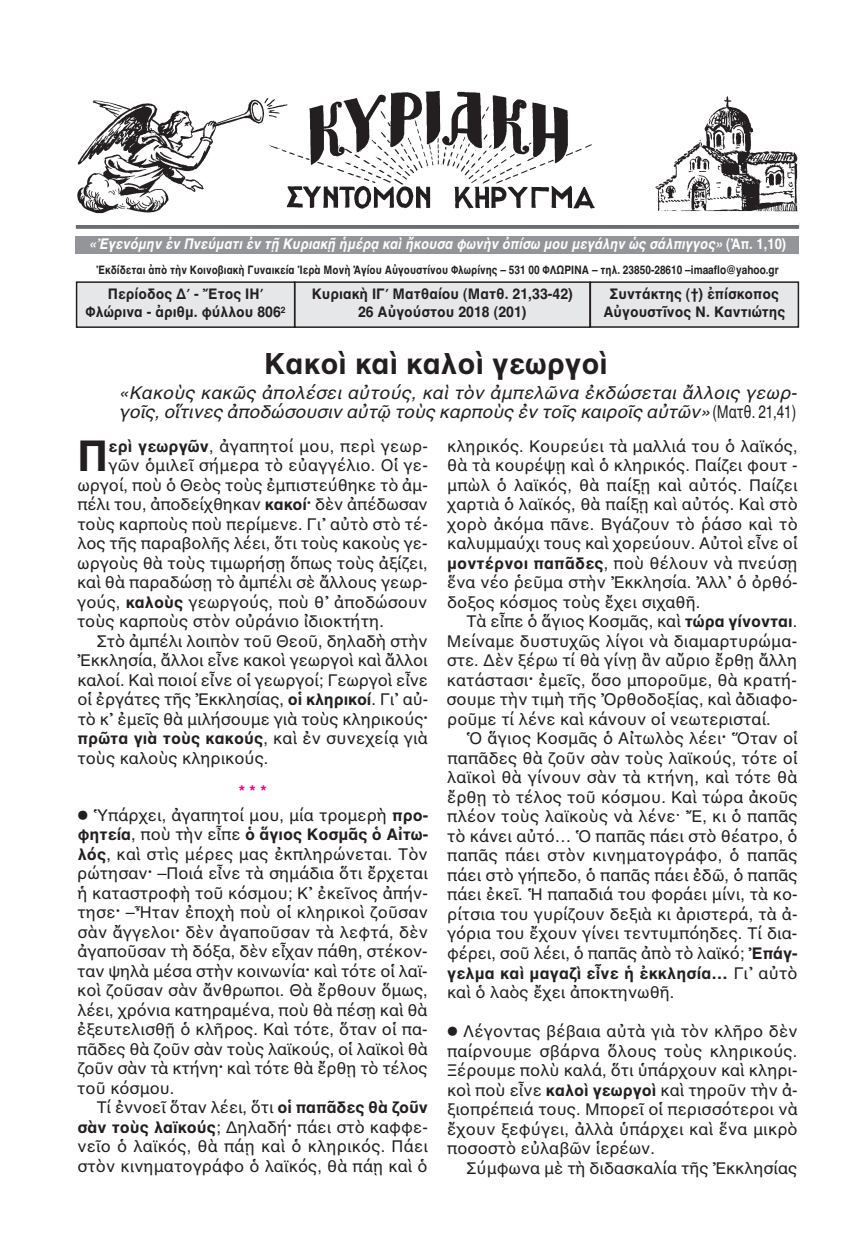
<style>
.page{position:relative;width:867px;height:1257px;background:#fff}
.page>*{position:absolute;margin:0;border:0;box-sizing:border-box;transform-origin:0 0}
.t1{font:700 43.5px "AL Helvetica";color:#231f20}
.t2{font:700 30px "AL Helvetica";color:#231f20}
.t3{font:italic 18px/19.5px "AL Helvetica";letter-spacing:.01em;color:#231f20}
.t4{font:16.5px/23.7px "AL Helvetica";color:#231f20;text-align:center}
.t5{font:700 16.5px "AL Helvetica";letter-spacing:.01em;color:#231f20}
.t6{font:700 15px/18px "AL Helvetica";color:#231f20;text-align:center;scale:.95 1}
.t7{font:italic 700 15px "AL Helvetica";color:#fff;scale:.88 1}
.t8{font:700 12px "AL Helvetica";color:#231f20;scale:.85 1}
.s1{font-style:normal}
.s2{font-weight:700}
.s3{font-weight:400}
.s4{font-weight:700;color:#ed028c}
</style>
<div class="page">
<div style="left:295px;top:283px;width:294px;height:43px;background:#e6e7e9"></div>
<div style="left:294px;top:281px;width:296px;height:47px;border:2px solid #231f20"></div>
<div style="left:77px;top:283px;width:217px;height:43px;background:#e6e7e9"></div>
<div style="left:76px;top:281px;width:219px;height:47px;border:2px solid #231f20"></div>
<div style="left:591px;top:283px;width:206px;height:43px;background:#e6e7e9"></div>
<div style="left:589px;top:281px;width:210px;height:47px;border:2px solid #231f20"></div>
<svg style="left:76px;top:225px;width:723px;height:4px;fill:#6c6d70"></svg>
<div style="left:76px;top:236px;width:723px;height:18px;background:#939598"></div>
<img style="left:77px;top:91px;width:721px;height:123px">
<p class="t7" style="left:89px;top:235px;width:794px">«Ἐγενόμην ἐν Πνεύματι ἐν τῇ Κυριακῇ ἡμέρᾳ καὶ ἤκουσα φωνὴν ὀπίσω μου μεγάλην ὡς σάλπιγγος» <span class="s1">(Ἀπ. 1,10)</span></p>
<p class="t8" style="left:96px;top:263px;width:804px">Ἐκδίδεται ἀπὸ τὴν Κοινοβιακὴ Γυναικεία Ἱερὰ Μονὴ Ἁγίου Αὐγουστίνου Φλωρίνης – 531 00 ΦΛΩΡΙΝΑ – τηλ. 23850-28610 –imaaflo@yahoo.gr</p>
<p class="t6" style="left:86px;top:285px;width:212px">Περίοδος Δ΄ - Ἔτος ΙΗ΄<br>Φλώρινα - ἀριθμ. φύλλου 806<sup>2</sup></p>
<p class="t6" style="left:603px;top:285px;width:193px">Συντάκτης (†) ἐπίσκοπος<br>Αὐγουστῖνος Ν. Καντιώτης</p>
<p class="t2" style="left:264px;top:346px;width:345px">Κακοὶ καὶ καλοὶ γεωργοὶ</p>
<p class="t3" style="left:119px;top:382px;width:679px">«Κακοὺς κακῶς ἀπολέσει αὐτούς, καὶ τὸν ἀμπελῶνα ἐκδώσεται ἄλλοις γεωρ&shy;γοῖς, οἵτινες ἀποδώσουσιν αὐτῷ τοὺς καρποὺς ἐν τοῖς καιροῖς αὐτῶν»<span class="s1">(Ματθ. 21,41)</span></p>
<p class="t6" style="left:311px;top:285px;width:276px">Κυριακὴ ΙΓ΄ Ματθαίου (Ματθ. 21,33-42)<br>26 Αὐγούστου 2018 (201)</p>
<p class="t1" style="left:77px;top:430px;width:33px">Π</p>
<p class="t4" style="left:108px;top:434px;width:321px"><span class="s2">ερὶ γεωργῶν</span>, ἀγαπητοί μου, περὶ γεωρ-</p>
<p class="t4" style="left:108px;top:453px;width:321px">γῶν ὁμιλεῖ σήμερα τὸ εὐαγγέλιο. Οἱ γε-</p>
<p class="t4" style="left:77px;top:473px;width:352px">ωργοί, ποὺ ὁ Θεὸς τοὺς ἐμπιστεύθηκε τὸ ἀμ-</p>
<p class="t4" style="left:77px;top:492px;width:352px">πέλι του, ἀποδείχθηκαν <span class="s2">κακοί·</span> δὲν ἀπέδωσαν</p>
<p class="t4" style="left:77px;top:512px;width:352px">τοὺς καρποὺς ποὺ περίμενε. Γι᾿ αὐτὸ στὸ τέ-</p>
<p class="t4" style="left:77px;top:531px;width:352px">λος τῆς παραβολῆς λέει, ὅτι τοὺς κακοὺς γε-</p>
<p class="t4" style="left:77px;top:551px;width:352px">ωργοὺς θὰ τοὺς τιμωρήσῃ ὅπως τοὺς ἀξίζει,</p>
<p class="t4" style="left:77px;top:570px;width:352px">καὶ θὰ παραδώσῃ τὸ ἀμπέλι σὲ ἄλλους γεωρ-</p>
<p class="t4" style="left:77px;top:590px;width:352px">γούς, <span class="s2">καλοὺς</span> γεωργούς, ποὺ θ᾿ ἀποδώσουν</p>
<p class="t4" style="left:77px;top:609px;width:308px">τοὺς καρποὺς στὸν οὐράνιο ἰδιοκτήτη.</p>
<p class="t4" style="left:97px;top:629px;width:332px">Στὸ ἀμπέλι λοιπὸν τοῦ Θεοῦ, δηλαδὴ στὴν</p>
<p class="t4" style="left:77px;top:648px;width:352px">Ἐκκλησία, ἄλλοι εἶνε κακοὶ γεωργοὶ καὶ ἄλλοι</p>
<p class="t4" style="left:77px;top:668px;width:352px">καλοί. Καὶ ποιοί εἶνε οἱ γεωργοί; Γεωργοὶ εἶνε</p>
<p class="t4" style="left:78px;top:687px;width:352px">οἱ ἐργάτες τῆς Ἐκκλησίας, <span class="s2">οἱ κληρικοί</span>. Γι᾿ αὐ-</p>
<p class="t4" style="left:78px;top:707px;width:351px">τὸ κ᾿ ἐμεῖς θὰ μιλήσουμε γιὰ τοὺς κληρικούς<span class="s2">·</span></p>
<p class="t5" style="left:77px;top:729px;width:352px">πρῶτα γιὰ τοὺς κακούς<span class="s3">, καὶ ἐν συνεχείᾳ γιὰ</span></p>
<p class="t4" style="left:78px;top:746px;width:192px">τοὺς καλοὺς κληρικούς.</p>
<p class="t4" style="left:78px;top:779px;width:352px"><span class="s4">***<br></span>⃝ Ὑπάρχει, ἀγαπητοί μου, μία τρομερὴ <span class="s2">προ-</span></p>
<p class="t5" style="left:78px;top:824px;width:352px">φητεία<span class="s3">, ποὺ τὴν εἶπε</span> ὁ ἅγιος Κοσμᾶς ὁ Αἰτω-</p>
<p class="t4" style="left:78px;top:842px;width:351px"><span class="s2">λός</span>, καὶ στὶς μέρες μας ἐκπληρώνεται. Τὸν</p>
<p class="t4" style="left:77px;top:861px;width:352px">ρώτησαν<span class="s2">·</span> –Ποιά εἶνε τὰ σημάδια ὅτι ἔρχεται</p>
<p class="t4" style="left:77px;top:881px;width:352px">ἡ καταστροφὴ τοῦ κόσμου; Κ᾽ ἐκεῖνος ἀπήν-</p>
<p class="t4" style="left:77px;top:900px;width:352px">τησε<span class="s2">·</span> –Ἦταν ἐποχὴ ποὺ οἱ κληρικοὶ ζοῦσαν</p>
<p class="t4" style="left:77px;top:920px;width:352px">σὰν ἄγγελοι<span class="s2">·</span> δὲν ἀγαποῦσαν τὰ λεφτά, δὲν</p>
<p class="t4" style="left:77px;top:939px;width:351px">ἀγαποῦσαν τὴ δόξα, δὲν εἶχαν πάθη, στέκον-</p>
<p class="t4" style="left:77px;top:959px;width:352px">ταν ψηλὰ μέσα στὴν κοινωνία<span class="s2">·</span> καὶ τότε οἱ λαϊ-</p>
<p class="t4" style="left:77px;top:978px;width:352px">κοὶ ζοῦσαν σὰν ἄνθρωποι. Θὰ ἔρθουν ὅμως,</p>
<p class="t4" style="left:77px;top:998px;width:351px">λέει, χρόνια κατηραμένα, ποὺ θὰ πέσῃ καὶ θὰ</p>
<p class="t4" style="left:77px;top:1017px;width:352px">ἐξευτελισθῇ ὁ κλῆρος. Καὶ τότε, ὅταν οἱ πα-</p>
<p class="t4" style="left:77px;top:1037px;width:352px">πᾶδες θὰ ζοῦν σὰν τοὺς λαϊκούς, οἱ λαϊκοὶ θὰ</p>
<p class="t4" style="left:77px;top:1056px;width:352px">ζοῦν σὰν τὰ κτήνη<span class="s2">·</span> καὶ τότε θὰ ἔρθῃ τὸ τέλος</p>
<p class="t4" style="left:77px;top:1076px;width:99px">τοῦ κόσμου.</p>
<p class="t4" style="left:97px;top:1095px;width:333px">Τί ἐννοεῖ ὅταν λέει, ὅτι <span class="s2">οἱ παπᾶδες θὰ ζοῦν</span></p>
<p class="t4" style="left:77px;top:1115px;width:352px"><span class="s2">σὰν τοὺς λαϊκούς</span>; Δηλαδή<span class="s2">·</span> πάει στὸ καφφε-</p>
<p class="t4" style="left:77px;top:1134px;width:352px">νεῖο ὁ λαϊκός, θὰ πάῃ καὶ ὁ κληρικός. Πάει</p>
<p class="t4" style="left:77px;top:1154px;width:352px">στὸν κινηματογράφο ὁ λαϊκός, θὰ πάῃ καὶ ὁ</p>
<p class="t4" style="left:447px;top:434px;width:352px">κληρικός. Κουρεύει τὰ μαλλιά του ὁ λαϊκός,</p>
<p class="t4" style="left:447px;top:453px;width:352px">θὰ τὰ κουρέψῃ καὶ ὁ κληρικός. Παίζει φουτ -</p>
<p class="t4" style="left:447px;top:473px;width:352px">μπὼλ ὁ λαϊκός, θὰ παίξῃ καὶ αὐτός. Παίζει</p>
<p class="t4" style="left:447px;top:492px;width:352px">χαρτιὰ ὁ λαϊκός, θὰ παίξῃ καὶ αὐτός. Καὶ στὸ</p>
<p class="t4" style="left:447px;top:512px;width:352px">χορὸ ἀκόμα πᾶνε. Βγάζουν τὸ ῥάσο καὶ τὸ</p>
<p class="t4" style="left:447px;top:531px;width:352px">καλυμμαύχι τους καὶ χορεύουν. Αὐτοὶ εἶνε οἱ</p>
<p class="t4" style="left:447px;top:551px;width:352px"><span class="s2">μοντέρνοι παπᾶδες</span>, ποὺ θέλουν νὰ πνεύσῃ</p>
<p class="t4" style="left:447px;top:570px;width:352px">ἕνα νέο ῥεῦμα στὴν Ἐκκλησία. Ἀλλ᾿ ὁ ὀρθό-</p>
<p class="t4" style="left:447px;top:590px;width:255px">δοξος κόσμος τοὺς ἔχει σιχαθῆ.</p>
<p class="t4" style="left:466px;top:609px;width:332px">Τὰ εἶπε ὁ ἅγιος Κοσμᾶς, καὶ <span class="s2">τώρα γίνονται</span>.</p>
<p class="t4" style="left:447px;top:629px;width:352px">Μείναμε δυστυχῶς λίγοι νὰ διαμαρτυρώμα-</p>
<p class="t4" style="left:446px;top:648px;width:352px">στε. Δὲν ξέρω τί θὰ γίνῃ ἂν αὔριο ἔρθῃ ἄλλη</p>
<p class="t4" style="left:446px;top:668px;width:351px">κατάστασι<span class="s2">·</span> ἐμεῖς, ὅσο μποροῦμε, θὰ κρατή-</p>
<p class="t4" style="left:446px;top:687px;width:352px">σουμε τὴν τιμὴ τῆς Ὀρθοδοξίας, καὶ ἀδιαφο-</p>
<p class="t4" style="left:447px;top:707px;width:325px">ροῦμε τί λένε καὶ κάνουν οἱ νεωτερισταί.</p>
<p class="t4" style="left:466px;top:726px;width:333px">Ὁ ἅγιος Κοσμᾶς ὁ Αἰτωλὸς λέει<span class="s2">·</span> Ὅταν οἱ</p>
<p class="t4" style="left:447px;top:746px;width:352px">παπᾶδες θὰ ζοῦν σὰν τοὺς λαϊκούς, τότε οἱ</p>
<p class="t4" style="left:447px;top:765px;width:352px">λαϊκοὶ θὰ γίνουν σὰν τὰ κτήνη, καὶ τότε θὰ</p>
<p class="t4" style="left:447px;top:785px;width:352px">ἔρθῃ τὸ τέλος τοῦ κόσμου. Καὶ τώρα ἀκοῦς</p>
<p class="t4" style="left:447px;top:804px;width:352px">πλέον τοὺς λαϊκοὺς νὰ λένε· Ἔ, κι ὁ παπᾶς</p>
<p class="t4" style="left:447px;top:824px;width:352px">τὸ κάνει αὐτό… Ὁ παπᾶς πάει στὸ θέατρο, ὁ</p>
<p class="t4" style="left:447px;top:843px;width:352px">παπᾶς πάει στὸν κινηματογράφο, ὁ παπᾶς</p>
<p class="t4" style="left:447px;top:863px;width:352px">πάει στὸ γήπεδο, ὁ παπᾶς πάει ἐδῶ, ὁ παπᾶς</p>
<p class="t4" style="left:447px;top:882px;width:352px">πάει ἐκεῖ. Ἡ παπαδιά του φοράει μίνι, τὰ κο-</p>
<p class="t4" style="left:447px;top:902px;width:352px">ρίτσια του γυρίζουν δεξιὰ κι ἀριστερά, τὰ ἀ-</p>
<p class="t4" style="left:447px;top:921px;width:352px">γόρια του ἔχουν γίνει τεντυμπόηδες. Τί δια-</p>
<p class="t4" style="left:447px;top:941px;width:352px">φέρει, σοῦ λέει, ὁ παπᾶς ἀπὸ τὸ λαϊκό; <span class="s2">Ἐπάγ-</span></p>
<p class="t5" style="left:447px;top:963px;width:352px">γελμα καὶ μαγαζὶ εἶνε ἡ ἐκκλησία… <span class="s3">Γι᾿ αὐτὸ</span></p>
<p class="t4" style="left:447px;top:980px;width:229px">καὶ ὁ λαὸς ἔχει ἀποκτηνωθῆ.</p>
<p class="t4" style="left:447px;top:1019px;width:352px">⃝ Λέγοντας βέβαια αὐτὰ γιὰ τὸν κλῆρο δὲν</p>
<p class="t4" style="left:447px;top:1038px;width:352px">παίρνουμε σβάρνα ὅλους τοὺς κληρικούς.</p>
<p class="t4" style="left:447px;top:1058px;width:352px">Ξέρουμε πολὺ καλά, ὅτι ὑπάρχουν καὶ κληρι-</p>
<p class="t4" style="left:447px;top:1077px;width:352px">κοὶ ποὺ εἶνε <span class="s2">καλοὶ γεωργοὶ</span> καὶ τηροῦν τὴν ἀ-</p>
<p class="t4" style="left:447px;top:1097px;width:352px">ξιοπρέπειά τους. Μπορεῖ οἱ περισσότεροι νὰ</p>
<p class="t4" style="left:447px;top:1116px;width:352px">ἔχουν ξεφύγει, ἀλλὰ ὑπάρχει καὶ ἕνα μικρὸ</p>
<p class="t4" style="left:447px;top:1136px;width:209px">ποσοστὸ εὐλαβῶν ἱερέων.</p>
<p class="t4" style="left:466px;top:1155px;width:332px">Σύμφωνα μὲ τὴ διδασκαλία τῆς Ἐκκλησίας</p>
</div>
